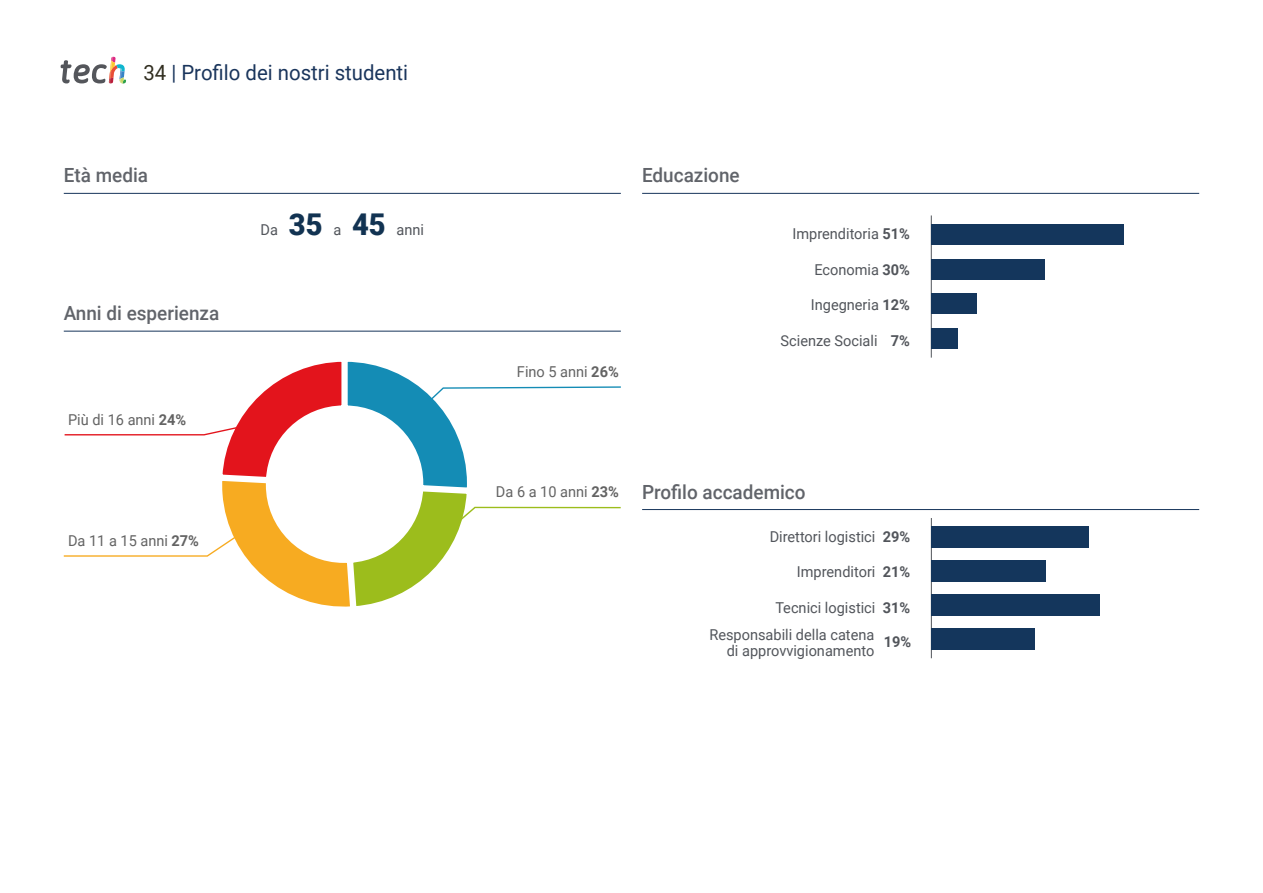
<style>
.page{position:relative;width:1263px;height:893px;background:#fff}
.page>*{position:absolute;margin:0;border:0;box-sizing:border-box;transform-origin:0 0}
.t1{font:21px "Roboto";color:#1a355c}
.t2{font:500 19.5px "Roboto";color:#61646a}
.t3{font:15px/16.5px "Roboto";color:#52555b;text-align:right}
.t4{font:15px "Roboto";color:#636363}
.t5{font:700 15px "Roboto";color:#52555b}
.s1{color:#312e20}
.s2{font-weight:700}
.s3{font-weight:900;font-size:30px;color:#123352}
</style>
<div class="page">
<hr style="left:64px;top:193px;width:557px;height:1px;background:#17355b">
<hr style="left:64px;top:331px;width:557px;height:1px;background:#17355b">
<hr style="left:642px;top:509px;width:557px;height:1px;background:#17355b">
<hr style="left:931px;top:518px;width:1px;height:140px;background:#52555b">
<hr style="left:642px;top:193px;width:557px;height:1px;background:#17355b">
<hr style="left:931px;top:215px;width:1px;height:143px;background:#52555b">
<svg style="left:61px;top:57px;width:65px;height:27px"></svg>
<div style="left:931px;top:629px;width:103px;height:21px;background:#14365c"></div>
<div style="left:931px;top:594px;width:168px;height:22px;background:#14365c"></div>
<div style="left:931px;top:560px;width:114px;height:21px;background:#14365c"></div>
<div style="left:931px;top:526px;width:157px;height:21px;background:#14365c"></div>
<div style="left:931px;top:328px;width:26px;height:21px;background:#14365c"></div>
<div style="left:931px;top:293px;width:45px;height:21px;background:#14365c"></div>
<div style="left:931px;top:259px;width:113px;height:20px;background:#14365c"></div>
<div style="left:931px;top:224px;width:192px;height:21px;background:#14365c"></div>
<svg style="left:64px;top:361px;width:557px;height:246px"></svg>
<h1 class="t1" style="left:144px;top:57px;width:266px"><span class="s1">34</span> | Profilo dei nostri studenti</h1>
<h2 class="t2" style="left:64px;top:161px;width:86px">Età media</h2>
<h2 class="t2" style="left:64px;top:300px;width:157px">Anni di esperienza</h2>
<p class="t4" style="left:68px;top:409px;width:120px">Più di 16 anni <span class="s2">24%</span></p>
<p class="t3" style="left:261px;top:221px;width:165px">Da <span class="s3">35</span> a <span class="s3">45</span> anni</p>
<p class="t4" style="left:68px;top:530px;width:132px">Da 11 a 15 anni <span class="s2">27%</span></p>
<h2 class="t2" style="left:642px;top:161px;width:99px">Educazione</h2>
<p class="t4" style="left:517px;top:361px;width:103px">Fino 5 anni <span class="s2">26%</span></p>
<p class="t3" style="left:792px;top:225px;width:119px">Imprenditoria <span class="s2">51%</span></p>
<p class="t3" style="left:814px;top:261px;width:97px">Economia <span class="s2">30%</span></p>
<p class="t3" style="left:811px;top:296px;width:101px">Ingegneria <span class="s2">12%</span></p>
<p class="t3" style="left:780px;top:332px;width:131px">Scienze Sociali <span class="s2">7%</span></p>
<p class="t4" style="left:496px;top:481px;width:124px">Da 6 a 10 anni <span class="s2">23%</span></p>
<h2 class="t2" style="left:642px;top:478px;width:165px">Profilo accademico</h2>
<p class="t3" style="left:770px;top:528px;width:142px">Direttori logistici <span class="s2">29%</span></p>
<p class="t3" style="left:797px;top:563px;width:115px">Imprenditori <span class="s2">21%</span></p>
<p class="t3" style="left:775px;top:599px;width:136px">Tecnici logistici <span class="s2">31%</span></p>
<p class="t3" style="left:709px;top:626px;width:166px">Responsabili della catena di approvvigionamento</p>
<p class="t5" style="left:884px;top:632px;width:29px">19%</p>
</div>
